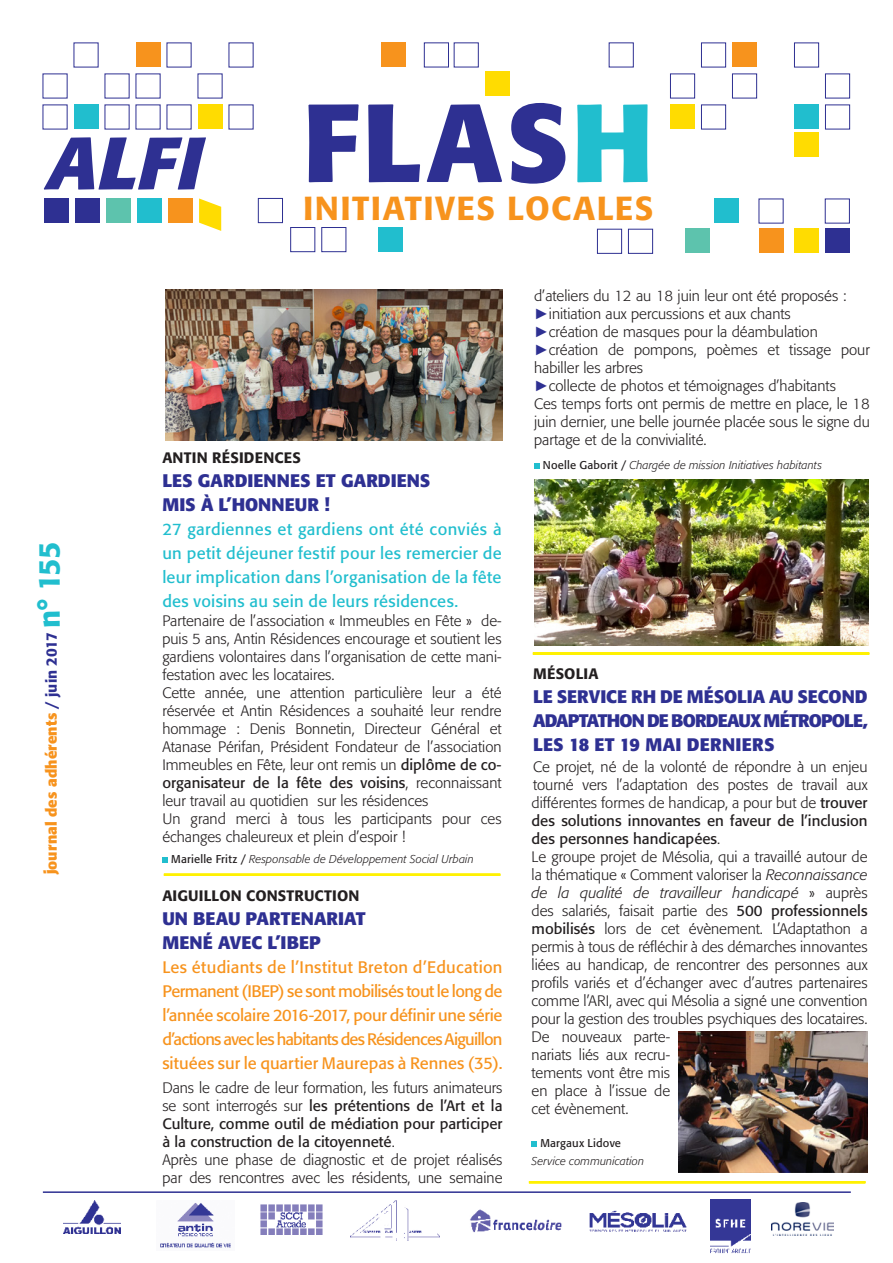
<style>
.page{position:relative;width:893px;height:1263px;background:#fff}
.page>*{position:absolute;margin:0;border:0;box-sizing:border-box;transform-origin:0 0}
.t1{font:700 109.5px "Formata";letter-spacing:.025em;color:#2e3092}
.t2{font:500 33px "Formata";letter-spacing:.045em;color:#f7931d}
.Chapô_courant{font:700 18px/24px "Formata";letter-spacing:-.04em;color:#2e3092;text-align:justify}
.titre_2_bdcasse_-ita{font:700 18px "Formata";color:#2e3092}
.titre_1_article{font:700 18px "Formata";letter-spacing:.005em;color:#2e3092}
.Chapô_courant-2{font:16.5px/24px "Formata";color:#f7931d;text-align:justify}
.Chapô_courant-3{font:16.5px/24px "Formata";letter-spacing:.015em;color:#21bece;text-align:justify}
.Textes_c_8{font:300 15px/18px "Formata";color:#231f20;text-align:justify}
.Normal__Web{font:300 15px/18px "Formata";color:#231f20;text-align:justify}
.titre_1_article-2{font:300 15px/18px "Formata";color:#231f20}
.titre_1_article-3{font:15px/18px "Formata";color:#231f20;text-align:justify}
.logos_tête_article{font:500 15px "Formata";letter-spacing:.015em;color:#231f20}
.t3{font:700 15px "Formata";letter-spacing:.005em;color:#f7931d}
.Normal__Web-2{font:italic 300 11.25px "Formata";letter-spacing:.015em;color:#231f20}
.titre_2_bdcasse_-ita-2{font:italic 300 11.25px "Formata";letter-spacing:.015em;color:#231f20}
.titre_1_article-4{font:italic 300 11.25px "Formata";letter-spacing:.01em;color:#231f20}
.titre_1_article-5{font:11.25px "Formata";letter-spacing:.015em;color:#231f20}
.s1{font-weight:500;color:#2e3092}
.s2{font-weight:500;font-size:30px;color:#21bece}
.s3{color:#21bece}
.s4{font-weight:400}
.s5{font-weight:400;font-style:normal}
.s6{font-weight:300}
.s7{font-family:"Arial";font-weight:400;color:#2e3092}
.s8{font-style:italic}
</style>
<div class="page">
<hr style="left:529px;top:1181px;width:336px;height:2px;background:#fff101">
<svg style="left:532px;top:1141px;width:5px;height:6px"></svg>
<hr style="left:164px;top:873px;width:336px;height:3px;background:#fff101">
<svg style="left:162px;top:857px;width:6px;height:6px"></svg>
<svg style="left:534px;top:463px;width:6px;height:6px"></svg>
<img style="left:165px;top:289px;width:338px;height:151px">
<img style="left:535px;top:479px;width:334px;height:166px">
<hr style="left:533px;top:652px;width:336px;height:3px;background:#fff101">
<img style="left:679px;top:1031px;width:188px;height:142px">
<img style="left:711px;top:1199px;width:40px;height:55px">
<svg style="left:794px;top:42px;width:56px;height:88px"></svg>
<div style="left:424px;top:43px;width:25px;height:24px;background:#fff;border:1px solid #2e3092"></div>
<div style="left:794px;top:105px;width:25px;height:24px;background:#21bece"></div>
<div style="left:485px;top:71px;width:25px;height:24px;background:#ffdc01"></div>
<div style="left:382px;top:43px;width:24px;height:24px;background:#f7931d"></div>
<svg style="left:42px;top:42px;width:181px;height:88px"></svg>
<svg style="left:670px;top:42px;width:87px;height:88px"></svg>
<div style="left:198px;top:105px;width:24px;height:24px;background:#ffdc01"></div>
<div style="left:670px;top:105px;width:25px;height:24px;background:#ffdc01"></div>
<div style="left:714px;top:198px;width:25px;height:25px;background:#21bece"></div>
<div style="left:825px;top:229px;width:24px;height:24px;background:#2e3092"></div>
<div style="left:686px;top:229px;width:24px;height:24px;background:#5dc3ad"></div>
<div style="left:794px;top:229px;width:24px;height:24px;background:#ffdc01"></div>
<div style="left:760px;top:229px;width:24px;height:24px;background:#f7931d"></div>
<div style="left:44px;top:198px;width:24px;height:25px;background:#2e3092"></div>
<div style="left:75px;top:198px;width:24px;height:25px;background:#2e3092"></div>
<div style="left:106px;top:198px;width:24px;height:25px;background:#5dc3ad"></div>
<div style="left:137px;top:198px;width:24px;height:25px;background:#21bece"></div>
<div style="left:168px;top:198px;width:24px;height:25px;background:#f7931d"></div>
<svg style="left:199px;top:198px;width:22px;height:33px"></svg>
<svg style="left:44px;top:137px;width:162px;height:53px"></svg>
<div style="left:794px;top:132px;width:24px;height:25px;background:#ffdc01"></div>
<div style="left:825px;top:199px;width:25px;height:24px;background:#fff;border:1px solid #2e3092"></div>
<div style="left:628px;top:229px;width:25px;height:25px;background:#fff;border:1px solid #2e3092"></div>
<div style="left:597px;top:229px;width:25px;height:25px;background:#fff;border:1px solid #2e3092"></div>
<hr style="left:43px;top:1191px;width:808px;height:2px;background:#2e3092">
<img style="left:64px;top:1201px;width:57px;height:32px">
<img style="left:470px;top:1209px;width:92px;height:24px">
<img style="left:260px;top:1204px;width:63px;height:30px">
<img style="left:350px;top:1200px;width:89px;height:40px">
<img style="left:160px;top:1203px;width:71px;height:45px">
<div style="left:290px;top:227px;width:25px;height:25px;background:#fff;border:1px solid #2e3092"></div>
<div style="left:321px;top:227px;width:25px;height:25px;background:#fff;border:1px solid #2e3092"></div>
<div style="left:378px;top:227px;width:25px;height:25px;background:#21bece"></div>
<div style="left:258px;top:198px;width:25px;height:25px;background:#fff;border:1px solid #2e3092"></div>
<img style="left:771px;top:1202px;width:62px;height:33px">
<img style="left:589px;top:1210px;width:98px;height:22px">
<p class="t3" style="left:42px;top:874px;width:335px;rotate:-90deg">journal des adhérents <span class="s1">/ juin 2017</span> <span class="s2">n° 155</span></p>
<p class="t1" style="left:303px;top:75px;width:352px">FLAS<span class="s3">H</span></p>
<p class="t2" style="left:303px;top:188px;width:352px">INITIATIVES LOCALES</p>
<p class="logos_tête_article" style="left:162px;top:448px;width:140px">ANTIN RÉSIDENCES</p>
<p class="titre_2_bdcasse_-ita" style="left:162px;top:469px;width:270px">LES GARDIENNES ET GARDIENS</p>
<p class="titre_2_bdcasse_-ita" style="left:162px;top:493px;width:169px">MIS À L’HONNEUR !</p>
<p class="Chapô_courant-3" style="left:162px;top:517px;width:341px">27 gardiennes et gardiens ont été conviés à un petit déjeuner festif pour les remercier de leur implication dans l’organisation de la fête des voisins au sein de leurs résidences.</p>
<p class="Normal__Web" style="left:162px;top:612px;width:341px">Partenaire de l’association « Immeubles en Fête » de&shy;puis 5 ans, Antin Résidences encourage et soutient les gardiens volontaires dans l’organisation de cette mani&shy;festation avec les locataires.</p>
<p class="Normal__Web" style="left:162px;top:684px;width:341px">Cette année, une attention particulière leur a été réservée et Antin Résidences a souhaité leur rendre hommage : Denis Bonnetin, Directeur Général et Atanase Périfan, Président Fondateur de l’association Immeubles en Fête, leur ont remis un <span class="s4">diplôme de co-</span></p>
<p class="Normal__Web" style="left:162px;top:774px;width:341px"><span class="s4">organisateur de la fête des voisins</span>, reconnaissant leur travail au quotidien sur les résidences</p>
<p class="Normal__Web" style="left:162px;top:810px;width:341px">Un grand merci à tous les participants pour ces échanges chaleureux et plein d’espoir !</p>
<p class="Normal__Web-2" style="left:171px;top:852px;width:304px"><span class="s5">Marielle Fritz /</span> Responsable de Développement Social Urbain</p>
<p class="logos_tête_article" style="left:162px;top:886px;width:199px">AIGUILLON CONSTRUCTION</p>
<p class="titre_1_article" style="left:162px;top:907px;width:205px">UN BEAU PARTENARIAT</p>
<p class="titre_1_article" style="left:162px;top:931px;width:160px">MENÉ AVEC L’IBEP</p>
<p class="Chapô_courant-2" style="left:162px;top:955px;width:342px">Les étudiants de l’Institut Breton d’Education Permanent (IBEP) se sont mobilisés tout le long de l’année scolaire 2016-2017, pour définir une série d’actions avec les habitants des Résidences Aiguillon situées sur le quartier Maurepas à Rennes (35).</p>
<p class="titre_1_article-3" style="left:162px;top:1078px;width:342px"><span class="s6">Dans le cadre de leur formation, les futurs animateurs se sont interrogés sur</span> les prétentions de l’Art et la Culture, comme outil de médiation pour participer à la construction de la citoyenneté<span class="s6">.</span></p>
<p class="titre_1_article-2" style="left:162px;top:1150px;width:342px">Après une phase de diagnostic et de projet réalisés par des rencontres avec les résidents, une semaine</p>
<p class="titre_1_article-2" style="left:534px;top:286px;width:314px">d’ateliers du 12 au 18 juin leur ont été proposés :</p>
<p class="titre_1_article-2" style="left:534px;top:304px;width:258px"><span class="s7">►</span>initiation aux percussions et aux chants</p>
<p class="titre_1_article-2" style="left:534px;top:322px;width:285px"><span class="s7">►</span>création de masques pour la déambulation</p>
<p class="titre_1_article-2" style="left:534px;top:340px;width:337px"><span class="s7">►</span>création de pompons, poèmes et tissage pour habiller les arbres</p>
<p class="titre_1_article-2" style="left:534px;top:376px;width:303px"><span class="s7">►</span>collecte de photos et témoignages d’habitants</p>
<p class="titre_1_article-2" style="left:534px;top:394px;width:337px;text-align:justify">Ces temps forts ont permis de mettre en place, le 18 juin dernier, une belle journée placée sous le signe du partage et de la convivialité.</p>
<p class="titre_2_bdcasse_-ita-2" style="left:543px;top:458px;width:281px"><span class="s5">Noelle Gaborit /</span> Chargée de mission Initiatives habitants</p>
<p class="logos_tête_article" style="left:533px;top:664px;width:67px">MÉSOLIA</p>
<p class="Chapô_courant" style="left:533px;top:684px;width:336px">LE SERVICE RH DE MÉSOLIA AU SECOND ADAPTATHON DE BORDEAUX MÉTROPOLE, LES 18 ET 19 MAI DERNIERS</p>
<p class="Textes_c_8" style="left:532px;top:757px;width:338px">Ce projet, né de la volonté de répondre à un enjeu tourné vers l’adaptation des postes de travail aux différentes formes de handicap, a pour but de <span class="s4">trouver des solutions innovantes en faveur de l’inclusion des personnes handicapées</span>.</p>
<p class="Textes_c_8" style="left:532px;top:847px;width:338px">Le groupe projet de Mésolia, qui a travaillé autour de la thématique « Comment valoriser la <span class="s8">Reconnaissance de la qualité de travailleur handicapé</span> » auprès des salariés, faisait partie des <span class="s4">500 professionnels mobilisés</span> lors de cet évènement. L’Adaptathon a permis à tous de réfléchir à des démarches innovantes liées au handicap, de rencontrer des personnes aux profils variés et d’échanger avec d’autres partenaires comme l’ARI, avec qui Mésolia a signé une convention pour la gestion des troubles psychiques des locataires.</p>
<p class="Textes_c_8" style="left:532px;top:1027px;width:140px">De nouveaux parte&shy;nariats liés aux recru&shy;tements vont être mis en place à l’issue de cet évènement.</p>
<p class="titre_1_article-5" style="left:540px;top:1136px;width:82px">Margaux Lidove</p>
<p class="titre_1_article-4" style="left:532px;top:1154px;width:114px">Service communication</p>
</div>
